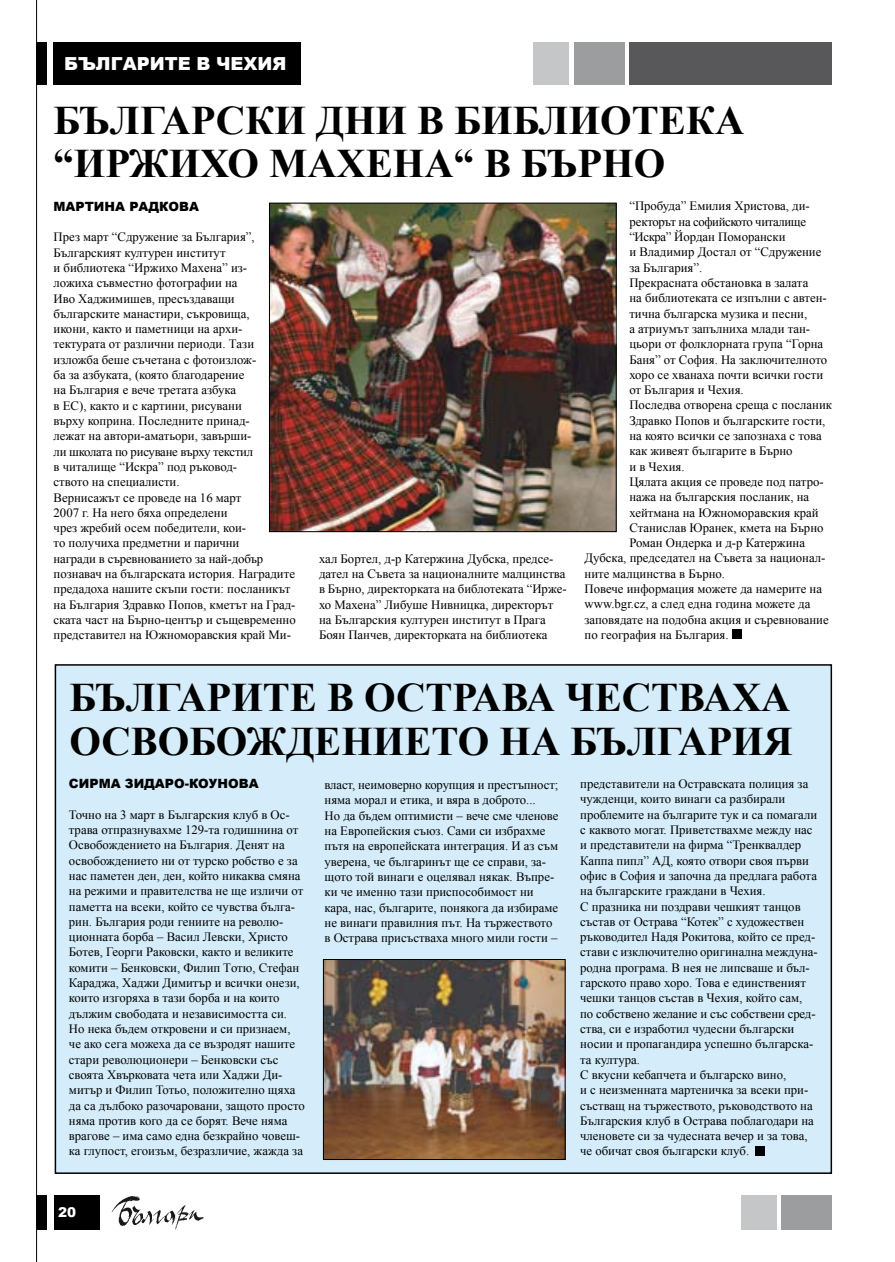
<style>
.page{position:relative;width:895px;height:1262px;background:#fff}
.page>*{position:absolute;margin:0;border:0;box-sizing:border-box;transform-origin:0 0}
.t1{font:700 40.5px/43.5px "Times New Roman";color:#000}
.t2{font:900 18px "Arial";color:#fff}
.t3{font:900 13.5px "Arial";color:#fff}
.t4{font:12.75px/15.3px "Times New Roman";color:#000}
.t5{font:900 12.75px "Arial";color:#000}
.t6{font:12.75px "Times New Roman";letter-spacing:-.03em;color:#000}
</style>
<div class="page">
<hr style="left:36px;top:0;width:1px;height:1262px;background:#000">
<div style="left:37px;top:43px;width:10px;height:42px;background:#000"></div>
<div style="left:54px;top:43px;width:247px;height:42px;background:#000"></div>
<div style="left:629px;top:43px;width:203px;height:42px;background:#58585a"></div>
<div style="left:574px;top:43px;width:50px;height:42px;background:#9c9d9f"></div>
<div style="left:533px;top:43px;width:36px;height:42px;background:#c5c6c8"></div>
<div style="left:37px;top:1195px;width:10px;height:34px;background:#000"></div>
<div style="left:54px;top:1195px;width:45px;height:34px;background:#000"></div>
<img style="left:111px;top:1196px;width:93px;height:34px">
<div style="left:781px;top:1195px;width:51px;height:34px;background:#9c9d9f"></div>
<div style="left:741px;top:1195px;width:35px;height:34px;background:#c5c6c8"></div>
<div style="left:55px;top:665px;width:776px;height:508px;background:#d5edfa"></div>
<div style="left:755px;top:1146px;width:10px;height:9px;background:#000"></div>
<img style="left:325px;top:961px;width:238px;height:197px">
<div style="left:323px;top:959px;width:242px;height:201px;border:1px solid #000"></div>
<div style="left:731px;top:629px;width:10px;height:10px;background:#000"></div>
<img style="left:271px;top:205px;width:343px;height:325px">
<div style="left:269px;top:203px;width:347px;height:329px;border:1px solid #000"></div>
<p class="t2" style="left:64px;top:50px;width:224px">БЪЛГАРИТЕ В ЧЕХИЯ</p>
<p class="t1" style="left:54px;top:97px;width:692px">БЪЛГАРСКИ ДНИ В БИБЛИОТЕКА “ИРЖИХО МАХЕНА“ В БЪРНО</p>
<p class="t5" style="left:54px;top:197px;width:147px">МАРТИНА РАДКОВА</p>
<p class="t4" style="left:54px;top:229px;width:244px">През март “Сдружение за България”, Българският културен институт<br>и библиотека “Иржихо Махена” из-<br>ложиха съвместно фотографии на<br>Иво Хаджимишев, пресъздаващи българските манастири, съкровища,<br>икони, както и паметници на архи&shy;тектурата от различни периоди. Тaзи изложба беше съчетана с фотоизлож-<br>ба за азбуката, (която благодарение<br>на България е вече третата азбука<br>в ЕС), както и с картини, рисувани<br>върху коприна. Последните принад-<br>лежат на автори-аматьори, завърши-<br>ли школата по рисуване върху текстил<br>в читалище “Искра” под ръковод-<br>ството на специалисти.<br>Вернисажът се проведе на 16 март<br>2007 г. На него бяха определени<br>чрез жребий осем победители, кои-<br>то получиха предметни и парични<br>награди в съревнованието за най-добър познавач на българската история. Наградите предадоха нашите скъпи гости: посланикът на България Здравко Попов, кметът на Град&shy;ската част на Бърно-център и същевременно представител на Южноморавския край Ми-</p>
<p class="t4" style="left:319px;top:551px;width:249px">хал Бортел, д-р Катержина Дубска, предсе&shy;дател на Съвета за националните малцинства в Бърно, директорката на библотеката “Ирже&shy;хо Махена” Либуше Нивницка, директорът на Българския културен институт в Прага Боян Панчев, директорката на библиотека</p>
<p class="t4" style="left:629px;top:198px;width:182px">“Пробуда” Емилия Христова, ди-</p>
<p class="t6" style="left:629px;top:213px;width:178px">ректорът на софийското читалище</p>
<p class="t4" style="left:629px;top:229px;width:158px">“Искра” Йордан Поморански</p>
<p class="t4" style="left:629px;top:244px;width:194px">и Владимир Достал от “Сдружение</p>
<p class="t4" style="left:629px;top:259px;width:74px">за България”.</p>
<p class="t4" style="left:629px;top:275px;width:180px">Прекрасната обстановка в залата</p>
<p class="t4" style="left:629px;top:290px;width:199px">на библиотеката се изпълни с автен-</p>
<p class="t4" style="left:629px;top:305px;width:179px">тична българска музика и песни,</p>
<p class="t4" style="left:629px;top:321px;width:182px">а атриумът запълниха млади тан-</p>
<p class="t4" style="left:629px;top:336px;width:195px">цьори от фолклорната група “Горна</p>
<p class="t4" style="left:629px;top:351px;width:199px">Баня” от София. На заключителното</p>
<p class="t4" style="left:629px;top:367px;width:195px">хоро се хванаха почти всички гости</p>
<p class="t4" style="left:629px;top:382px;width:116px">от България и Чехия.</p>
<p class="t4" style="left:629px;top:397px;width:204px">Последва отворена среща с посланик</p>
<p class="t4" style="left:629px;top:412px;width:198px">Здравко Попов и българските гости,</p>
<p class="t4" style="left:629px;top:428px;width:194px">на която всички се запознаха с това</p>
<p class="t4" style="left:629px;top:443px;width:165px">как живеят българите в Бърно</p>
<p class="t4" style="left:629px;top:458px;width:57px">и в Чехия.</p>
<p class="t4" style="left:629px;top:474px;width:196px">Цялата акция се проведе под патро-</p>
<p class="t4" style="left:629px;top:489px;width:181px">нажа на българския посланик, на</p>
<p class="t4" style="left:629px;top:504px;width:191px">хейтмана на Южноморавския край</p>
<p class="t4" style="left:629px;top:520px;width:196px">Станислав Юранек, кмета на Бърно</p>
<p class="t4" style="left:629px;top:535px;width:177px">Роман Ондерка и д-р Катержина</p>
<p class="t4" style="left:584px;top:550px;width:242px">Дубска, председател на Съвета за национал-</p>
<p class="t4" style="left:584px;top:565px;width:142px">ните малцинства в Бърно.</p>
<p class="t4" style="left:584px;top:581px;width:239px">Повече информация можете да намерите на</p>
<p class="t4" style="left:584px;top:596px;width:227px">www.bgr.cz, а след една година можете да</p>
<p class="t4" style="left:584px;top:611px;width:246px">заповядате на подобна акция и съревнованиe</p>
<p class="t4" style="left:584px;top:627px;width:145px">по география на България.</p>
<p class="t1" style="left:70px;top:675px;width:725px">БЪЛГАРИТЕ В ОСТРАВА ЧЕСТВАХА<br>ОСВОБОЖДЕНИЕТО НА БЪЛГАРИЯ</p>
<p class="t5" style="left:69px;top:774px;width:191px">СИРМА ЗИДАРО-КОУНОВА</p>
<p class="t4" style="left:69px;top:806px;width:237px">Точно на 3 март в Българския клуб в Ос&shy;трaва отпразнувахме 129-та годишнина от Освобождението на България. Денят на освобождението ни от турско робство е за нас паметен ден, ден, който никаква смяна на режими и правителства не ще изличи от паметта на всеки, който се чувства бълга&shy;рин. България роди гениите на револю&shy;ционната борба – Васил Левски, Христо Ботев, Георги Раковски, както и великите комити – Бенковски, Филип Tотю, Стефан Караджа, Хаджи Димитър и всички онези, които изгоряха в тази борба и на които дължим свободата и независимостта си.<br>Но нека бъдем откровени и си признаем, че ако сега можеха да се възродят нашите стари революционери – Бенковски със своята Хвърковата чета или Хаджи Ди&shy;митър и Филип Тотьо, положително щяха да са дълбоко разочаровани, защото просто няма против кого да се борят. Вече няма врагове – има само една безкрайно човеш&shy;ка глупост, егоизъм, безразличие, жажда за</p>
<p class="t3" style="left:58px;top:1202px;width:20px">20</p>
<p class="t4" style="left:324px;top:777px;width:235px">власт, неимоверно корупция и престъпност; няма морал и етика, и вяра в доброто...<br>Но да бъдем оптимисти – вече сме членове на Европейския съюз. Сами си избрахме пътя на европейската интеграция. И аз съм уверена, че българинът ще се справи, за&shy;щото той винаги е оцелявал някак. Въпре&shy;ки че именно тази приспособимост ни кара, нас, българите, понякога да избираме не винаги правилния път. На тържеството в Острава присъстваха много мили гости –</p>
<p class="t4" style="left:580px;top:776px;width:239px">представители на Остравската полиция за чужденци, които винаги са разбирали проблемите на българите тук и са помагали с каквото могат. Приветствахме между нас и представители на фирма “Тренквалдер Каппа пипл” АД, която отвори своя първи офис в София и започна да предлага работа на българските граждани в Чехия.<br>С празника ни поздрави чешкият танцов състав от Острава “Котек” с художествен ръководител Надя Рокитова, който се пред&shy;стави с изключително оригинална междуна&shy;родна програма. В нея не липсваше и бъл&shy;гарското право хоро. Това е единственият чешки танцов състав в Чехия, който сам, по собствено желание и със собствени сред&shy;ства, си е изработил чудесни български носии и пропагандира успешно българска&shy;та култура.<br>С вкусни кебапчета и българско вино,<br>и с неизменната мартеничка за всеки при&shy;състващ на тържеството, ръководството на Българския клуб в Острава поблагодари на членовете си за чудесната вечер и за това, че обичат своя български клуб.</p>
</div>
